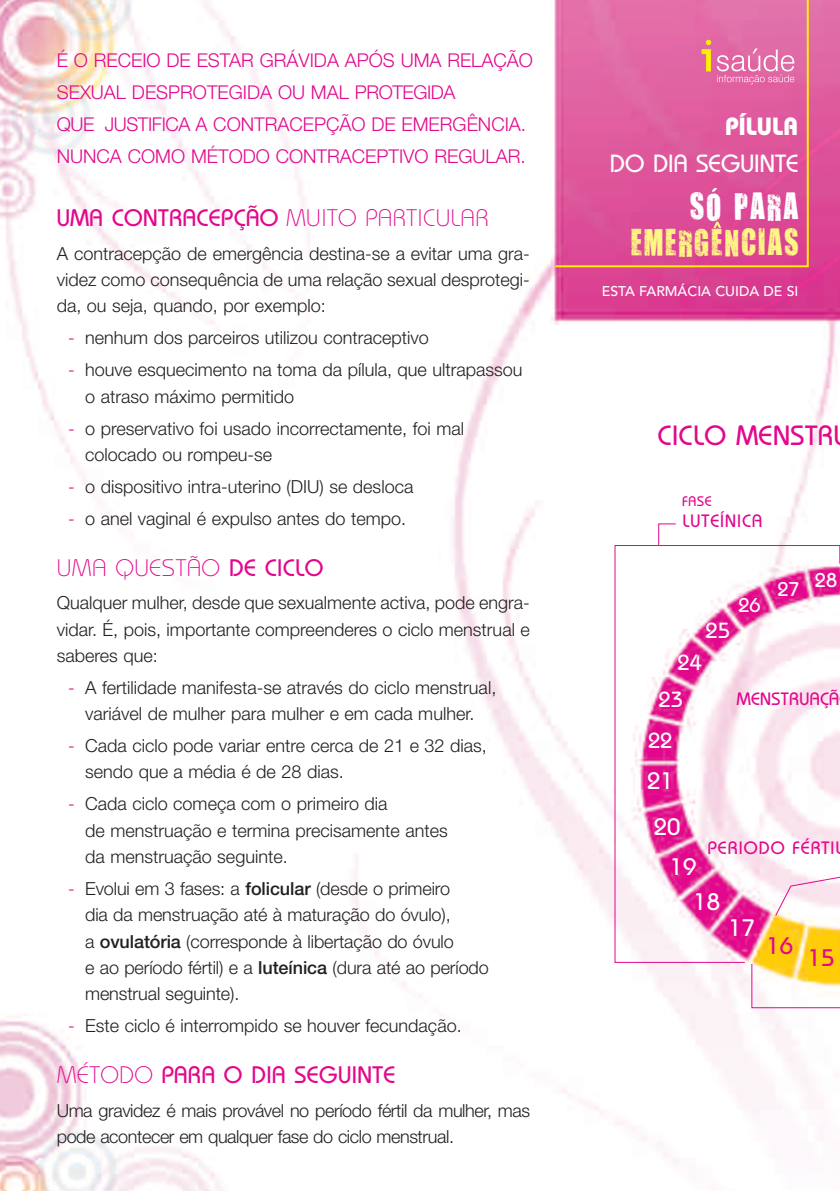
<style>
.page{position:relative;width:840px;height:1191px;background:#fff}
.page>*{position:absolute;margin:0;border:0;box-sizing:border-box;transform-origin:0 0}
.t1{font:31px "You Are Loved";letter-spacing:.055em;color:#fff685}
.t2{font:31px "You Are Loved";letter-spacing:.055em;color:#fff}
.t3{font:500 28px "Bordeaux";letter-spacing:.015em;color:#e2078c}
.t4{font:500 25px "Bordeaux";color:#fff}
.t5{font:800 25px "Bordeaux";color:#fff}
.t6{font:500 24px "Bordeaux";letter-spacing:.015em;color:#e2078c}
.t7{font:300 24px "Bordeaux";letter-spacing:.015em;color:#e2078c}
.t8{font:500 24px "Bordeaux";color:#fff}
.t9{font:500 22px "Bordeaux";color:#fff}
.t10{font:500 20px "Bordeaux";color:#fff}
.t11{font:300 19px/32px "Helvetica Neue";color:#e2078c}
.t12{font:300 18px/26.4px "Helvetica Neue";color:#231f20}
.t13{font:300 18px/26.2px "Helvetica Neue";letter-spacing:-.02em;color:#231f20}
.t14{font:500 18px "Bordeaux";letter-spacing:.055em;color:#e2078c}
.t15{font:500 18px "Bordeaux";letter-spacing:.015em;color:#e2078c}
.t16{font:500 16px "Avenir";color:#fff}
.t17{font:500 14px "Avenir";color:#fff}
.t18{font:500 14px "Bordeaux";color:#e2078c}
.t19{font:500 12px "Avenir";color:#fff685}
.s1{font-weight:300}
.s2{color:#e2078c}
.s3{font-weight:500}
</style>
<div class="page">
<img style="left:0;top:0;width:839px;height:1191px">
<svg style="left:553px;top:0;width:256px;height:268px;background:#df5d9d"></svg>
<svg style="left:701px;top:40px;width:9px;height:31px"></svg>
<svg style="left:716px;top:48px;width:77px;height:36px;background:#e683b4"></svg>
<svg style="left:750px;top:963px;width:89px;height:45px"></svg>
<svg style="left:613px;top:544px;width:226px;height:419px"></svg>
<svg style="left:657px;top:523px;width:19px;height:23px"></svg>
<p class="t11" style="left:57px;top:44px;width:477px">É O RECEIO DE ESTAR GRÁVIDA APÓS UMA RELAÇÃO SEXUAL DESPROTEGIDA OU MAL PROTEGIDA<br>QUE JUSTIFICA A CONTRACEPÇÃO DE EMERGÊNCIA.<br>NUNCA COMO MÉTODO CONTRACEPTIVO REGULAR.</p>
<h3 class="t6" style="left:57px;top:204px;width:433px">UMA CONTRACEPÇÃO <span class="s1">MUITO PARTICULAR</span></h3>
<p class="t12" style="left:57px;top:240px;width:474px;text-align:justify">A contracepção de emergência destina-se a evitar uma gra&shy;videz como consequência de uma relação sexual desprotegi&shy;da, ou seja, quando, por exemplo:</p>
<p class="t12" style="left:68px;top:324px;width:362px"><span class="s2">-</span> nenhum dos parceiros utilizou contraceptivo</p>
<p class="t12" style="left:85px;top:356px;width:438px;text-indent:-17px"><span class="s2">-</span> houve esquecimento na toma da pílula, que ultrapassou o atraso máximo permitido</p>
<p class="t12" style="left:85px;top:415px;width:380px;text-indent:-17px"><span class="s2">-</span> o preservativo foi usado incorrectamente, foi mal colocado ou rompeu-se</p>
<p class="t12" style="left:68px;top:473px;width:346px"><span class="s2">-</span> o dispositivo intra-uterino (DIU) se desloca</p>
<p class="t12" style="left:68px;top:505px;width:339px"><span class="s2">-</span> o anel vaginal é expulso antes do tempo.</p>
<h3 class="t7" style="left:57px;top:553px;width:268px">UMA QUESTÃO <span class="s3">DE CICLO</span></h3>
<p class="t12" style="left:57px;top:589px;width:474px;text-align:justify">Qualquer mulher, desde que sexualmente activa, pode engra&shy;vidar. É, pois, importante compreenderes o ciclo menstrual e saberes que:</p>
<p class="t12" style="left:68px;top:674px;width:429px;text-align:center"><span class="s2">-</span> A fertilidade manifesta-se através do ciclo menstrual, variável de mulher para mulher e em cada mulher.</p>
<p class="t12" style="left:85px;top:732px;width:403px;text-indent:-17px"><span class="s2">-</span> Cada ciclo pode variar entre cerca de 21 e 32 dias, sendo que a média é de 28 dias.</p>
<p class="t12" style="left:85px;top:790px;width:364px;text-indent:-17px"><span class="s2">-</span> Cada ciclo começa com o primeiro dia<br>de menstruação e termina precisamente antes da menstruação seguinte.</p>
<p class="t12" style="left:85px;top:875px;width:405px;text-indent:-17px"><span class="s2">-</span> Evolui em 3 fases: a <span class="s3">folicular</span> (desde o primeiro<br>dia da menstruação até à maturação do óvulo),<br>a <span class="s3">ovulatória</span> (corresponde à libertação do óvulo<br>e ao período fértil) e a <span class="s3">luteínica</span> (dura até ao período menstrual seguinte).</p>
<p class="t12" style="left:68px;top:1012px;width:395px"><span class="s2">-</span> Este ciclo é interrompido se houver fecundação.</p>
<h3 class="t6" style="left:57px;top:1060px;width:340px"><span class="s1">MÉTODO</span> PARA O DIA SEGUINTE</h3>
<p class="t13" style="left:57px;top:1096px;width:474px">Uma gravidez é mais provável no período fértil da mulher, mas pode acontecer em qualquer fase do ciclo menstrual.</p>
<h3 class="t5" style="left:724px;top:112px;width:75px">PÍLULA</h3>
<h3 class="t4" style="left:609px;top:148px;width:190px">DO DIA SEGUINTE</h3>
<h1 class="t2" style="left:689px;top:190px;width:110px">SO PARA</h1>
<h1 class="t1" style="left:630px;top:226px;width:169px">EMERGENCIAS</h1>
<p class="t16" style="left:711px;top:188px;width:5px">´</p>
<p class="t19" style="left:712px;top:222px;width:9px">^</p>
<p class="t17" style="left:601px;top:285px;width:198px">ESTA FARMÁCIA CUIDA DE SI</p>
<h2 class="t3" style="left:657px;top:419px;width:177px">CICLO MENSTR</h2>
<p class="t18" style="left:682px;top:492px;width:31px">FASE</p>
<p class="t14" style="left:682px;top:510px;width:81px">LUTEÍNICA</p>
<p class="t9" style="left:705px;top:617px;width:26px">25</p>
<p class="t9" style="left:677px;top:649px;width:26px">24</p>
<p class="t10" style="left:738px;top:593px;width:24px">26</p>
<p class="t10" style="left:777px;top:572px;width:61px">27 28</p>
<p class="t9" style="left:658px;top:686px;width:26px">23</p>
<p class="t9" style="left:647px;top:727px;width:26px">22</p>
<h3 class="t8" style="left:646px;top:766px;width:28px">21</h3>
<h3 class="t8" style="left:653px;top:812px;width:28px">20</h3>
<h3 class="t8" style="left:669px;top:853px;width:28px">19</h3>
<p class="t15" style="left:736px;top:688px;width:104px">MENSTRUAÇÃ</p>
<p class="t14" style="left:707px;top:837px;width:136px">PERIODO FÉRTIL</p>
<h3 class="t8" style="left:693px;top:887px;width:28px">18</h3>
<h3 class="t8" style="left:728px;top:913px;width:28px">17</h3>
<h3 class="t6" style="left:766px;top:932px;width:28px">16</h3>
<h3 class="t6" style="left:807px;top:944px;width:28px">15</h3>
</div>
